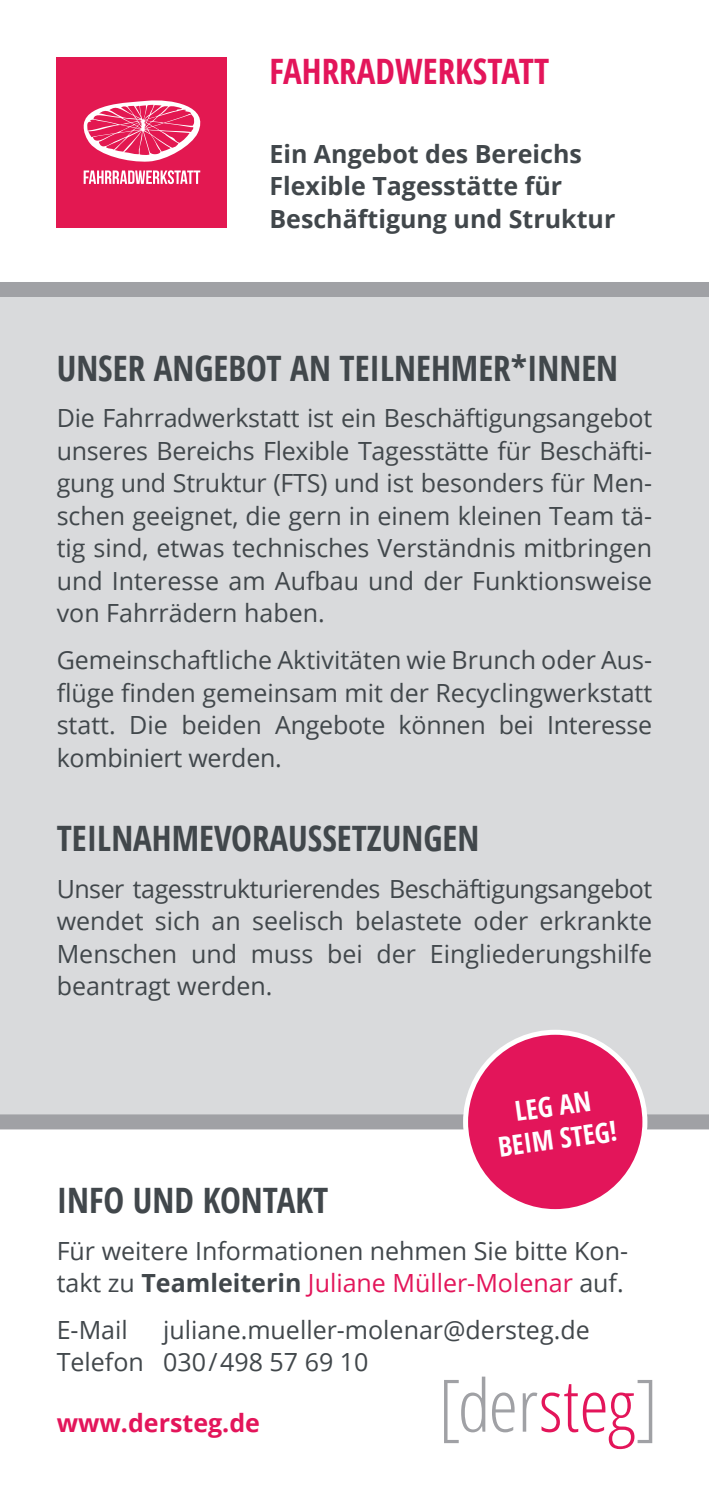
<style>
.page{position:relative;width:709px;height:1489px;background:#fff}
.page>*{position:absolute;margin:0;border:0;box-sizing:border-box;transform-origin:0 0}
.t1{font:700 condensed 35px "Open Sans";color:#41474b}
.t2{font:700 condensed 35px "Open Sans";color:#e3155a}
.t3{font:700 condensed 27.5px/33px "Open Sans";color:#fff;text-align:center}
.t4{font:25px/32.5px "Open Sans";color:#41474b;text-align:justify}
.t5{font:700 25px/32.5px "Open Sans";color:#41474b}
.t6{font:700 25px "Open Sans";color:#e3155a}
.s1{font-weight:700}
.s2{color:#e3155a}
</style>
<div class="page">
<div style="left:0;top:289px;width:709px;height:832px;background:#d9dadc"></div>
<div style="left:57px;top:57px;width:170px;height:170px;background:#e31851"></div>
<svg style="left:84px;top:170px;width:116px;height:14px"></svg>
<svg style="left:83px;top:100px;width:118px;height:62px"></svg>
<svg style="left:444px;top:1376px;width:208px;height:72px"></svg>
<div style="left:0;top:282px;width:709px;height:15px;background:#a0a1a5"></div>
<div style="left:0;top:1114px;width:709px;height:15px;background:#a0a1a5"></div>
<div style="left:465px;top:1032px;width:180px;height:179px;background:#e3155a;border-radius:50%"></div>
<div style="left:463px;top:1029px;width:184px;height:184px;border:5px solid #fff;border-radius:50%"></div>
<h1 class="t2" style="left:269px;top:46px;width:281px">FAHRRADWERKSTATT</h1>
<p class="t5" style="left:269px;top:137px;width:347px">Ein Angebot des Bereichs<br>Flexible Tagesstätte für<br>Beschäftigung und Struktur</p>
<h1 class="t1" style="left:57px;top:343px;width:563px">UNSER ANGEBOT AN TEILNEHMER*INNEN</h1>
<p class="t4" style="left:57px;top:401px;width:597px">Die Fahrradwerkstatt ist ein Beschäftigungsangebot unseres Bereichs Flexible Tagesstätte für Beschäfti&shy;gung und Struktur (FTS) und ist besonders für Men&shy;schen geeignet, die gern in einem kleinen Team tä&shy;tig sind, etwas technisches Verständnis mitbringen und Interesse am Aufbau und der Funktionsweise von Fahrrädern haben.</p>
<p class="t4" style="left:57px;top:643px;width:597px">Gemeinschaftliche Aktivitäten wie Brunch oder Aus&shy;flüge finden gemeinsam mit der Recyclingwerkstatt statt. Die beiden Angebote können bei Interesse kombiniert werden.</p>
<h1 class="t1" style="left:57px;top:814px;width:424px">TEILNAHMEVORAUSSETZUNGEN</h1>
<p class="t4" style="left:57px;top:871px;width:597px">Unser tagesstrukturierendes Beschäftigungsangebot wendet sich an seelisch belastete oder erkrankte Menschen und muss bei der Eingliederungshilfe beantragt werden.</p>
<p class="t3" style="left:491px;top:1097px;width:121px;rotate:-8deg">LEG AN<br>BEIM STEG!</p>
<h1 class="t1" style="left:57px;top:1175px;width:273px">INFO UND KONTAKT</h1>
<p class="t4" style="left:57px;top:1233px;width:573px">Für weitere Informationen nehmen Sie bitte Kon&shy;takt zu <span class="s1">Teamleiterin</span> <span class="s2">Juliane Müller-Molenar</span> auf.</p>
<p class="t4" style="left:57px;top:1312px;width:73px">E-Mail</p>
<p class="t4" style="left:57px;top:1312px;width:534px;text-indent:106px">juliane.mueller-molenar@dersteg.de<br>Telefon 030 / 498 57 69 10</p>
<p class="t6" style="left:57px;top:1405px;width:205px">www.dersteg.de</p>
</div>
